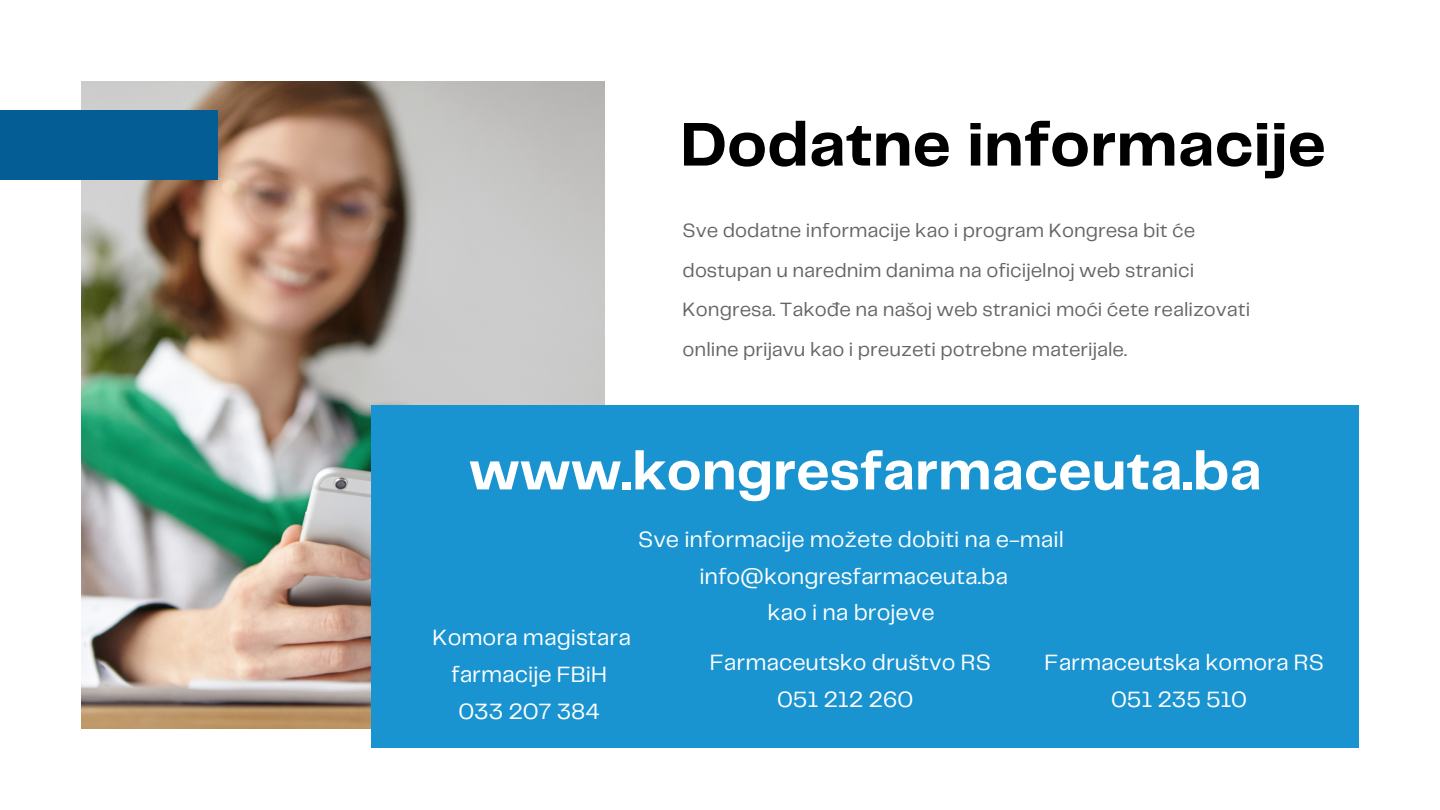
<style>
.page{position:relative;width:1440px;height:810px;background:#fff}
.page>*{position:absolute;margin:0;border:0;box-sizing:border-box;transform-origin:0 0}
.t1{font:700 64px "Telegraf";color:#000}
.t2{font:700 56px "Telegraf";color:#fff}
.t3{font:23px/36.8px "Telegraf";color:#fff;text-align:center}
.t4{font:20px/39.8px "Telegraf";color:#646666}
</style>
<div class="page">
<img style="left:81px;top:81px;width:523px;height:648px">
<div style="left:372px;top:405px;width:987px;height:343px;background:#1994d0"></div>
<div style="left:0;top:110px;width:218px;height:70px;background:#055d96"></div>
<p class="t1" style="left:680px;top:117px;width:647px">Dodatne informacije</p>
<p class="t4" style="left:683px;top:211px;width:569px">Sve dodatne informacije kao i program Kongresa bit će dostupan u narednim danima na oficijelnoj web stranici Kongresa. Takođe na našoj web stranici moći ćete realizovati online prijavu kao i preuzeti potrebne materijale.</p>
<p class="t2" style="left:469px;top:447px;width:794px">www.kongresfarmaceuta.ba</p>
<p class="t3" style="left:432px;top:620px;width:200px">Komora magistara farmacije FBiH</p>
<p class="t3" style="left:458px;top:694px;width:143px">033 207 384</p>
<p class="t3" style="left:638px;top:522px;width:427px">Sve informacije možete dobiti na e-mail</p>
<p class="t3" style="left:699px;top:559px;width:310px">info@kongresfarmaceuta.ba</p>
<p class="t3" style="left:768px;top:596px;width:169px">kao i na brojeve</p>
<p class="t3" style="left:710px;top:645px;width:283px">Farmaceutsko društvo RS</p>
<p class="t3" style="left:777px;top:682px;width:138px">051 212 260</p>
<p class="t3" style="left:1045px;top:645px;width:281px">Farmaceutska komora RS</p>
<p class="t3" style="left:1111px;top:682px;width:138px">051 235 510</p>
</div>
